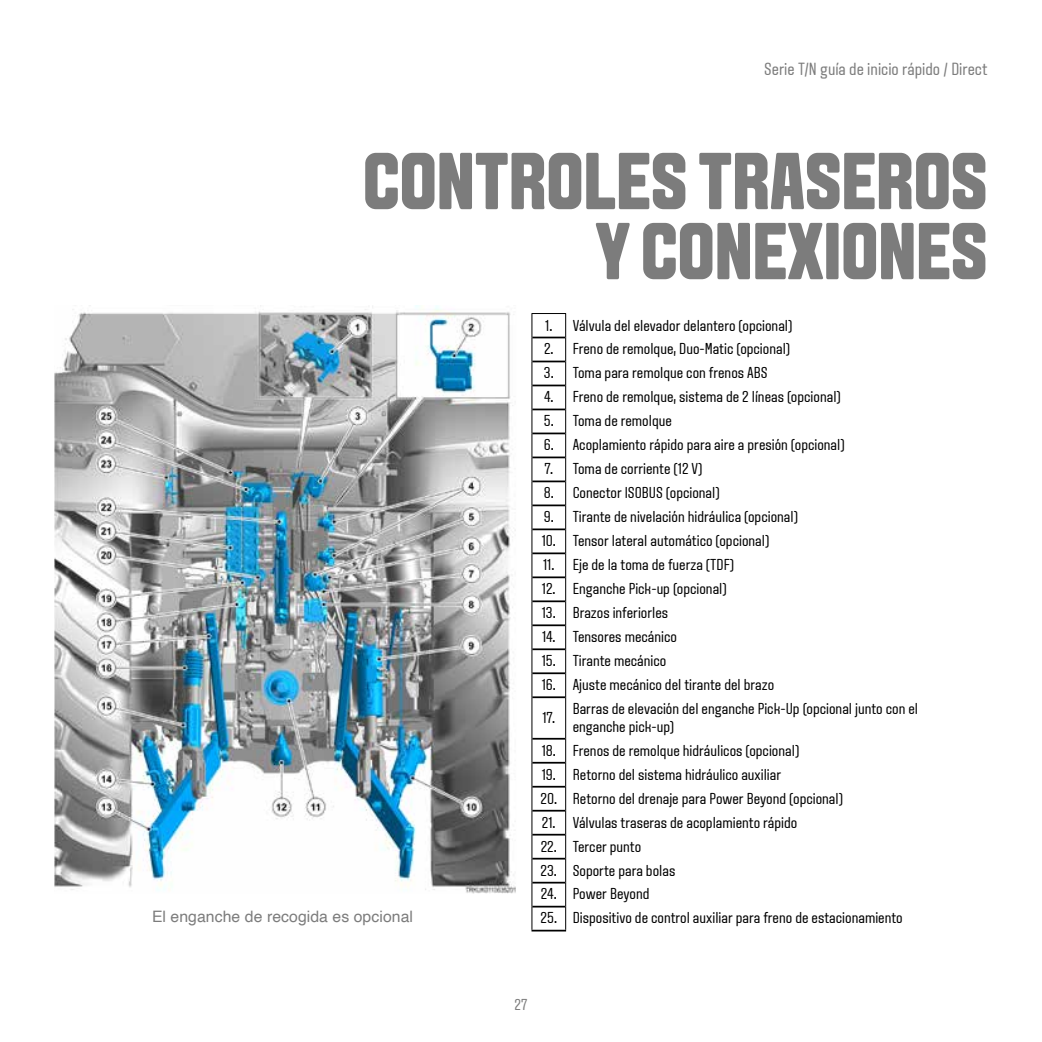
<style>
.page{position:relative;width:1042px;height:1042px;background:#fff}
.page>*{position:absolute;margin:0;border:0;box-sizing:border-box;transform-origin:0 0}
.t1{font:700 80.5px/70px "VALTRA Aveny T 2020 Extra";color:#7c7c7c;text-align:right}
.t2{font:17.5px "VALTRA Aveny T 2020 Regular";color:#7c7c7c}
.t3{font:15.75px/32.7px "VALTRA Aveny T 2020 Regular";color:#000}
.t4{font:15.75px "Helvetica";letter-spacing:.005em;color:#7c7c7c}
.t5{font:15.75px "VALTRA Aveny T 2020 Regular";color:#7c7c7c}
</style>
<div class="page">
<svg style="left:531px;top:313px;width:35px;height:617px"></svg>
<hr style="left:532px;top:337px;width:33px;height:1px;background:#000">
<hr style="left:532px;top:361px;width:33px;height:1px;background:#000">
<hr style="left:532px;top:385px;width:33px;height:1px;background:#000">
<hr style="left:532px;top:408px;width:33px;height:2px;background:#000">
<hr style="left:532px;top:432px;width:33px;height:2px;background:#000">
<hr style="left:532px;top:456px;width:33px;height:2px;background:#000">
<hr style="left:532px;top:480px;width:33px;height:2px;background:#000">
<hr style="left:532px;top:504px;width:33px;height:2px;background:#000">
<hr style="left:532px;top:528px;width:33px;height:2px;background:#000">
<hr style="left:532px;top:552px;width:33px;height:2px;background:#000">
<hr style="left:532px;top:576px;width:33px;height:2px;background:#000">
<hr style="left:532px;top:600px;width:33px;height:2px;background:#000">
<hr style="left:532px;top:624px;width:33px;height:2px;background:#000">
<hr style="left:532px;top:648px;width:33px;height:2px;background:#000">
<hr style="left:532px;top:672px;width:33px;height:2px;background:#000">
<hr style="left:532px;top:696px;width:33px;height:2px;background:#000">
<hr style="left:532px;top:738px;width:33px;height:1px;background:#000">
<hr style="left:532px;top:762px;width:33px;height:1px;background:#000">
<hr style="left:532px;top:786px;width:33px;height:1px;background:#000">
<hr style="left:532px;top:810px;width:33px;height:1px;background:#000">
<hr style="left:532px;top:834px;width:33px;height:1px;background:#000">
<hr style="left:532px;top:858px;width:33px;height:1px;background:#000">
<hr style="left:532px;top:882px;width:33px;height:1px;background:#000">
<hr style="left:532px;top:906px;width:33px;height:1px;background:#000">
<hr style="left:531px;top:930px;width:35px;height:1px;background:#000">
<img style="left:55px;top:306px;width:461px;height:587px">
<p class="t2" style="left:764px;top:58px;width:225px">Serie T/N guía de inicio rápido / Direct</p>
<h1 class="t1" style="left:363px;top:145px;width:626px">CONTROLES TRASEROS<br>Y CONEXIONES</h1>
<p class="t4" style="left:152px;top:904px;width:262px">El enganche de recogida es opcional</p>
<p class="t3" style="left:545px;top:308px;width:249px">1. Válvula del elevador delantero (opcional)</p>
<p class="t3" style="left:544px;top:332px;width:248px">2. Freno de remolque, Duo-Matic (opcional)</p>
<p class="t3" style="left:544px;top:356px;width:225px">3. Toma para remolque con frenos ABS</p>
<p class="t3" style="left:544px;top:380px;width:298px">4. Freno de remolque, sistema de 2 líneas (opcional)</p>
<p class="t3" style="left:544px;top:404px;width:129px">5. Toma de remolque</p>
<p class="t3" style="left:544px;top:428px;width:302px">6. Acoplamiento rápido para aire a presión (opcional)</p>
<p class="t3" style="left:544px;top:452px;width:160px">7. Toma de corriente (12 V)</p>
<p class="t3" style="left:544px;top:476px;width:178px">8. Conector ISOBUS (opcional)</p>
<p class="t3" style="left:544px;top:500px;width:256px">9. Tirante de nivelación hidráulica (opcional)</p>
<p class="t3" style="left:542px;top:524px;width:229px">10. Tensor lateral automático (opcional)</p>
<p class="t3" style="left:543px;top:548px;width:193px">11. Eje de la toma de fuerza (TDF)</p>
<p class="t3" style="left:542px;top:572px;width:186px">12. Enganche Pick-up (opcional)</p>
<p class="t3" style="left:542px;top:596px;width:128px">13. Brazos inferiorles</p>
<p class="t3" style="left:542px;top:620px;width:137px">14. Tensores mecánico</p>
<p class="t3" style="left:542px;top:644px;width:126px">15. Tirante mecánico</p>
<p class="t3" style="left:542px;top:668px;width:234px">16. Ajuste mecánico del tirante del brazo<br>17.</p>
<p class="t3" style="left:573px;top:700px;width:347px;line-height:17.5px">Barras de elevación del enganche Pick-Up (opcional junto con el enganche pick-up)</p>
<p class="t3" style="left:542px;top:733px;width:259px">18. Frenos de remolque hidráulicos (opcional)</p>
<p class="t3" style="left:542px;top:757px;width:241px">19. Retorno del sistema hidráulico auxiliar</p>
<p class="t3" style="left:540px;top:781px;width:304px">20. Retorno del drenaje para Power Beyond (opcional)</p>
<p class="t3" style="left:542px;top:805px;width:257px">21. Válvulas traseras de acoplamiento rápido</p>
<p class="t3" style="left:541px;top:829px;width:102px">22. Tercer punto</p>
<p class="t3" style="left:540px;top:853px;width:136px">23. Soporte para bolas</p>
<p class="t3" style="left:541px;top:877px;width:110px">24. Power Beyond</p>
<p class="t3" style="left:540px;top:901px;width:364px">25. Dispositivo de control auxiliar para freno de estacionamiento</p>
<p class="t5" style="left:514px;top:994px;width:14px">27</p>
</div>
